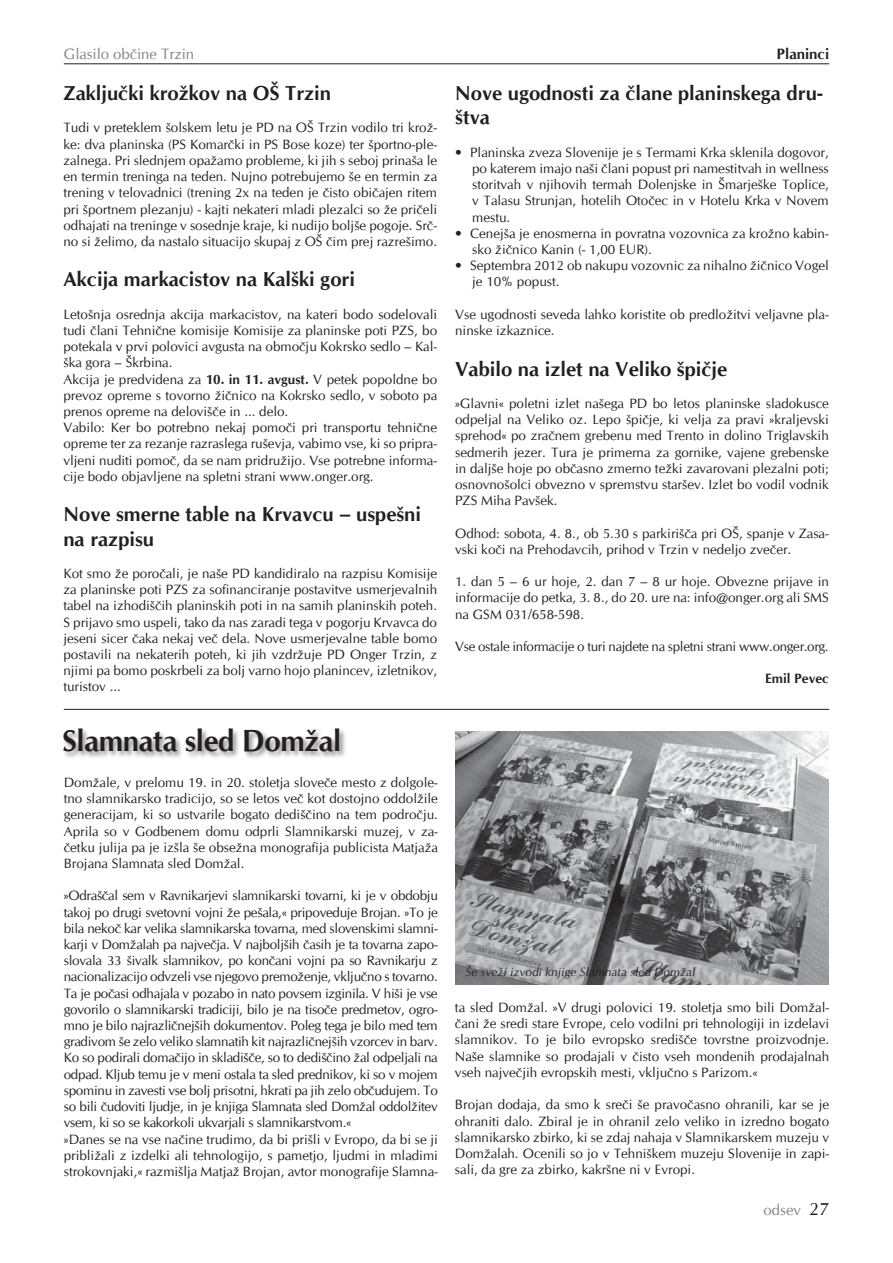
<style>
.page{position:relative;width:893px;height:1263px;background:#fff}
.page>*{position:absolute;margin:0;border:0;box-sizing:border-box;transform-origin:0 0}
.t1{font:700 30px "CG Omega";letter-spacing:-.01em;color:#231f20}
.t2{font:700 20.25px/24.3px "CG Omega";color:#231f20}
.t3{font:15px "CG Omega";color:#808285}
.t4{font:700 15px "CG Omega";color:#231f20}
.t5{font:13.5px/16.2px "CG Omega";color:#231f20;text-align:justify}
.t6{font:13.5px/16.2px "CG Omega";letter-spacing:-.02em;color:#231f20}
.t7{font:700 13.5px "CG Omega";color:#231f20}
.t8{font:italic 12px "CG Omega";color:#231f20}
.s1{font-weight:700}
.s2{font-size:18px;color:#231f20}
</style>
<div class="page">
<hr style="left:64px;top:63px;width:765px;height:1px;background:#231f20">
<div style="left:63px;top:728px;width:284px;height:31px;background:#231f20;opacity:.5"></div>
<hr style="left:64px;top:709px;width:765px;height:1px;background:#231f20">
<img style="left:455px;top:732px;width:374px;height:253px">
<p class="t3" style="left:64px;top:45px;width:132px">Glasilo občine Trzin</p>
<h2 class="t2" style="left:63px;top:81px;width:269px">Zaključki krožkov na OŠ Trzin</h2>
<p class="t5" style="left:63px;top:120px;width:375px">Tudi v preteklem šolskem letu je PD na OŠ Trzin vodilo tri krož&shy;ke: dva planinska (PS Komarčki in PS Bose koze) ter športno-ple&shy;zalnega. Pri slednjem opažamo probleme, ki jih s seboj prinaša le en termin treninga na teden. Nujno potrebujemo še en termin za trening v telovadnici (trening 2x na teden je čisto običajen ritem pri športnem plezanju) - kajti nekateri mladi plezalci so že pričeli odhajati na treninge v sosednje kraje, ki nudijo boljše pogoje. Srč&shy;no si želimo, da nastalo situacijo skupaj z OŠ čim prej razrešimo.</p>
<h2 class="t2" style="left:63px;top:267px;width:293px">Akcija markacistov na Kalški gori</h2>
<p class="t5" style="left:63px;top:306px;width:375px;text-align:left">Letošnja osrednja akcija markacistov, na kateri bodo sodelovali tudi člani Tehnične komisije Komisije za planinske poti PZS, bo potekala v prvi polovici avgusta na območju Kokrsko sedlo – Kal&shy;ška gora – Škrbina.<br>Akcija je predvidena za <span class="s1">10. in 11. avgust.</span> V petek popoldne bo prevoz opreme s tovorno žičnico na Kokrsko sedlo, v soboto pa prenos opreme na delovišče in ... delo.<br>Vabilo: Ker bo potrebno nekaj pomoči pri transportu tehnične opreme ter za rezanje razraslega ruševja, vabimo vse, ki so pripra&shy;vljeni nuditi pomoč, da se nam pridružijo. Vse potrebne informa&shy;cije bodo objavljene na spletni strani www.onger.org.</p>
<h2 class="t2" style="left:63px;top:502px;width:359px">Nove smerne table na Krvavcu – uspešni na razpisu</h2>
<p class="t5" style="left:63px;top:565px;width:375px">Kot smo že poročali, je naše PD kandidiralo na razpisu Komisije za planinske poti PZS za sofinanciranje postavitve usmerjevalnih tabel na izhodiščih planinskih poti in na samih planinskih poteh.<br>S prijavo smo uspeli, tako da nas zaradi tega v pogorju Krvavca do jeseni sicer čaka nekaj več dela. Nove usmerjevalne table bomo postavili na nekaterih poteh, ki jih vzdržuje PD Onger Trzin, z njimi pa bomo poskrbeli za bolj varno hojo planincev, izletnikov, turistov ...</p>
<h1 class="t1" style="left:62px;top:722px;width:280px">Slamnata sled Domžal</h1>
<p class="t5" style="left:64px;top:774px;width:376px">Domžale, v prelomu 19. in 20. stoletja sloveče mesto z dolgole&shy;tno slamnikarsko tradicijo, so se letos več kot dostojno oddolžile generacijam, ki so ustvarile bogato dediščino na tem področju.<br>Aprila so v Godbenem domu odprli Slamnikarski muzej, v za&shy;četku julija pa je izšla še obsežna monografija publicista Matjaža Brojana Slamnata sled Domžal.</p>
<p class="t6" style="left:64px;top:888px;width:376px">»Odraščal sem v Ravnikarjevi slamnikarski tovarni, ki je v obdobju takoj po drugi svetovni vojni že pešala,« pripoveduje Brojan. »To je bila nekoč kar velika slamnikarska tovarna, med slovenskimi slamni&shy;karji v Domžalah pa največja. V najboljših časih je ta tovarna zapo&shy;slovala 33 šivalk slamnikov, po končani vojni pa so Ravnikarju z nacionalizacijo odvzeli vse njegovo premoženje, vključno s tovarno.<br>Ta je počasi odhajala v pozabo in nato povsem izginila. V hiši je vse govorilo o slamnikarski tradiciji, bilo je na tisoče predmetov, ogro&shy;mno je bilo najrazličnejših dokumentov. Poleg tega je bilo med tem gradivom še zelo veliko slamnatih kit najrazličnejših vzorcev in barv.<br>Ko so podirali domačijo in skladišče, so to dediščino žal odpeljali na odpad. Kljub temu je v meni ostala ta sled prednikov, ki so v mojem spominu in zavesti vse bolj prisotni, hkrati pa jih zelo občudujem. To so bili čudoviti ljudje, in je knjiga Slamnata sled Domžal oddolžitev vsem, ki so se kakorkoli ukvarjali s slamnikarstvom.«<br>»Danes se na vse načine trudimo, da bi prišli v Evropo, da bi se ji približali z izdelki ali tehnologijo, s pametjo, ljudmi in mladimi strokovnjaki,« razmišlja Matjaž Brojan, avtor monografije Slamna-</p>
<p class="t4" style="left:777px;top:44px;width:54px">Planinci</p>
<h2 class="t2" style="left:455px;top:81px;width:369px">Nove ugodnosti za člane planinskega dru&shy;štva</h2>
<p class="t5" style="left:472px;top:144px;width:358px;text-indent:-17px">• Planinska zveza Slovenije je s Termami Krka sklenila dogovor, po katerem imajo naši člani popust pri namestitvah in wellness storitvah v njihovih termah Dolenjske in Šmarješke Toplice, v Talasu Strunjan, hotelih Otočec in v Hotelu Krka v Novem mestu.</p>
<p class="t5" style="left:472px;top:225px;width:358px;text-indent:-17px">• Cenejša je enosmerna in povratna vozovnica za krožno kabin&shy;sko žičnico Kanin (- 1,00 EUR).</p>
<p class="t5" style="left:472px;top:258px;width:358px;text-indent:-17px">• Septembra 2012 ob nakupu vozovnic za nihalno žičnico Vogel je 10% popust.</p>
<p class="t5" style="left:455px;top:306px;width:375px">Vse ugodnosti seveda lahko koristite ob predložitvi veljavne pla&shy;ninske izkaznice.</p>
<h2 class="t2" style="left:455px;top:356px;width:274px">Vabilo na izlet na Veliko špičje</h2>
<p class="t5" style="left:455px;top:395px;width:375px">»Glavni« poletni izlet našega PD bo letos planinske sladokusce odpeljal na Veliko oz. Lepo špičje, ki velja za pravi »kraljevski sprehod« po zračnem grebenu med Trento in dolino Triglavskih sedmerih jezer. Tura je primerna za gornike, vajene grebenske in daljše hoje po občasno zmerno težki zavarovani plezalni poti; osnovnošolci obvezno v spremstvu staršev. Izlet bo vodil vodnik PZS Miha Pavšek.</p>
<p class="t5" style="left:455px;top:525px;width:375px">Odhod: sobota, 4. 8., ob 5.30 s parkirišča pri OŠ, spanje v Zasa&shy;vski koči na Prehodavcih, prihod v Trzin v nedeljo zvečer.</p>
<p class="t5" style="left:455px;top:574px;width:375px">1. dan 5 – 6 ur hoje, 2. dan 7 – 8 ur hoje. Obvezne prijave in informacije do petka, 3. 8., do 20. ure na: info@onger.org ali SMS na GSM 031/658-598.</p>
<p class="t6" style="left:455px;top:638px;width:375px">Vse ostale informacije o turi najdete na spletni strani www.onger.org.</p>
<p class="t7" style="left:765px;top:670px;width:65px">Emil Pevec</p>
<p class="t8" style="left:466px;top:964px;width:231px">Še sveži izvodi knjige Slamnata sled Domžal</p>
<p class="t5" style="left:455px;top:999px;width:376px">ta sled Domžal. »V drugi polovici 19. stoletja smo bili Domžal&shy;čani že sredi stare Evrope, celo vodilni pri tehnologiji in izdelavi slamnikov. To je bilo evropsko središče tovrstne proizvodnje.<br>Naše slamnike so prodajali v čisto vseh mondenih prodajalnah vseh največjih evropskih mesti, vključno s Parizom.«</p>
<p class="t5" style="left:455px;top:1097px;width:376px">Brojan dodaja, da smo k sreči še pravočasno ohranili, kar se je ohraniti dalo. Zbiral je in ohranil zelo veliko in izredno bogato slamnikarsko zbirko, ki se zdaj nahaja v Slamnikarskem muzeju v Domžalah. Ocenili so jo v Tehniškem muzeju Slovenije in zapi&shy;sali, da gre za zbirko, kakršne ni v Evropi.</p>
<p class="t3" style="left:764px;top:1201px;width:67px">odsev <span class="s2">27</span></p>
</div>
